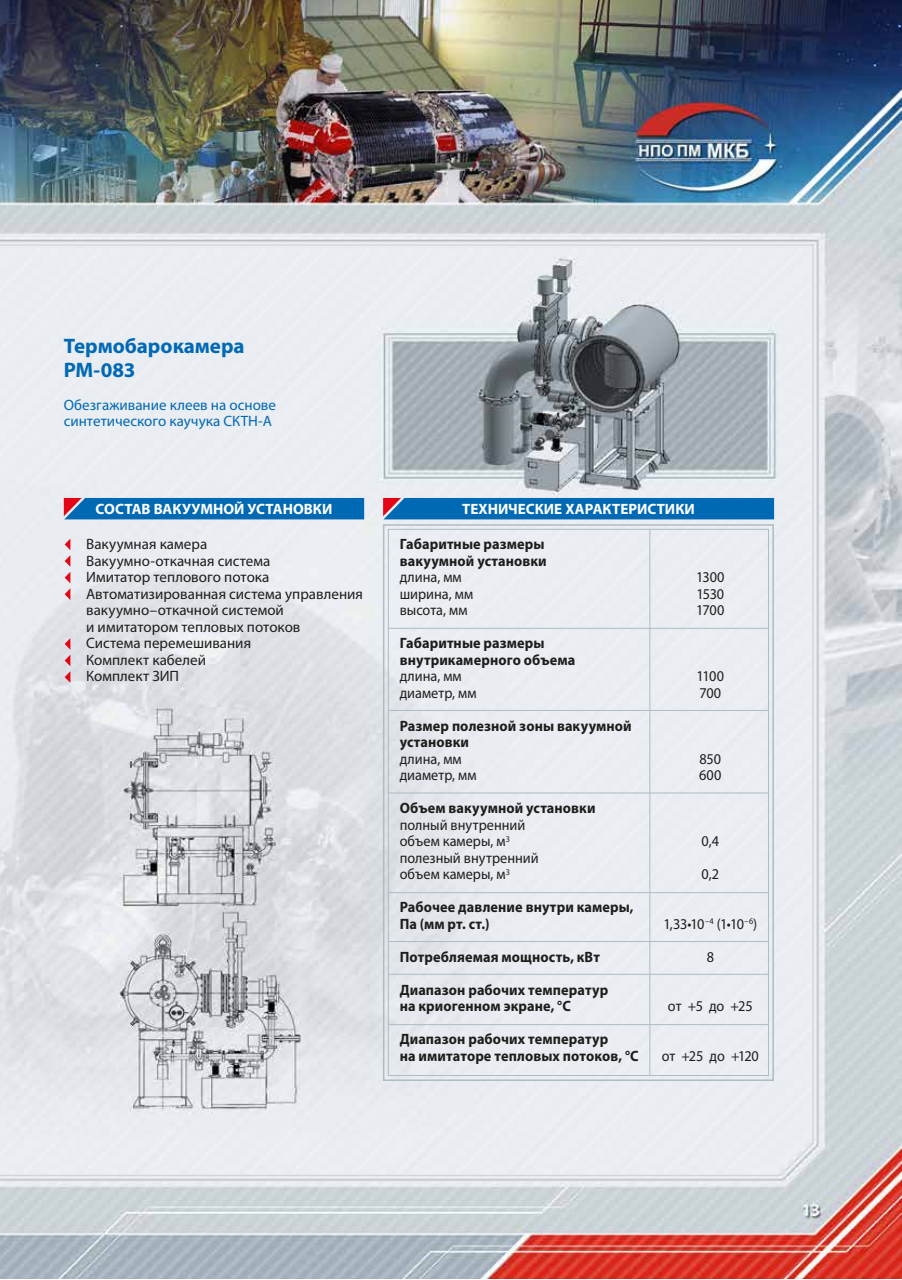
<style>
.page{position:relative;width:902px;height:1280px;background:#fff}
.page>*{position:absolute;margin:0;border:0;box-sizing:border-box;transform-origin:0 0}
.t1{font:700 21px/24px "Myriad Pro";color:#0069b4}
.t2{font:700 15px/16.5px "Myriad Pro";letter-spacing:.01em;color:#1d1d1c;scale:.95 1}
.t3{font:15px/16.5px "Myriad Pro";color:#1d1d1c}
.t4{font:15px/16.5px "Myriad Pro";color:#1d1d1c;scale:.95 1}
.t5{font:15px/16.5px "Myriad Pro";color:#0069b4}
.t6{font:700 15px "Myriad Pro";color:#fff}
</style>
<div class="page">
<img style="left:0;top:0;width:901px;height:1278px">
<div style="left:64px;top:498px;width:300px;height:21px;background:#0069b4"></div>
<div style="left:383px;top:498px;width:391px;height:21px;background:#0069b4"></div>
<svg style="left:65px;top:638px;width:5px;height:45px"></svg>
<svg style="left:65px;top:539px;width:5px;height:61px"></svg>
<hr style="left:649px;top:530px;width:1px;height:546px;background:#aebcc5">
<hr style="left:388px;top:628px;width:380px;height:1px;background:#aebcc5">
<hr style="left:388px;top:710px;width:380px;height:1px;background:#aebcc5">
<hr style="left:388px;top:892px;width:380px;height:1px;background:#aebcc5">
<hr style="left:388px;top:793px;width:380px;height:1px;background:#aebcc5">
<hr style="left:388px;top:941px;width:380px;height:1px;background:#aebcc5">
<hr style="left:388px;top:974px;width:380px;height:1px;background:#aebcc5">
<hr style="left:388px;top:1024px;width:380px;height:1px;background:#aebcc5">
<div style="left:383px;top:524px;width:390px;height:557px;border:2px solid #aebcc5"></div>
<h1 class="t1" style="left:64px;top:333px;width:182px">Термобарокамера<br>РМ-083</h1>
<p class="t5" style="left:64px;top:396px;width:214px">Обезгаживание клеев на основе синтетического каучука СКТН-А</p>
<p class="t6" style="left:96px;top:499px;width:238px">СОСТАВ ВАКУУМНОЙ УСТАНОВКИ</p>
<p class="t6" style="left:462px;top:499px;width:234px">ТЕХНИЧЕСКИЕ ХАРАКТЕРИСТИКИ</p>
<p class="t3" style="left:86px;top:536px;width:278px">Вакуумная камера<br>Вакуумно-откачная система<br>Имитатор теплового потока<br>Автоматизированная система управления вакуумно–откачной системой<br>и имитатором тепловых потоков<br>Система перемешивания<br>Комплект кабелей<br>Комплект ЗИП</p>
<p class="t2" style="left:399px;top:536px;width:156px">Габаритные размеры вакуумной установки</p>
<p class="t4" style="left:399px;top:569px;width:67px">длина, мм</p>
<p class="t4" style="left:696px;top:569px;width:31px">1300</p>
<p class="t4" style="left:399px;top:585px;width:79px">ширина, мм</p>
<p class="t4" style="left:696px;top:585px;width:31px">1530</p>
<p class="t4" style="left:399px;top:602px;width:73px">высота, мм</p>
<p class="t4" style="left:696px;top:602px;width:31px">1700</p>
<p class="t2" style="left:399px;top:635px;width:186px">Габаритные размеры внутрикамерного объема</p>
<p class="t4" style="left:399px;top:668px;width:67px">длина, мм</p>
<p class="t4" style="left:696px;top:668px;width:30px">1100</p>
<p class="t4" style="left:399px;top:684px;width:82px">диаметр, мм</p>
<p class="t4" style="left:699px;top:684px;width:24px">700</p>
<p class="t2" style="left:399px;top:717px;width:246px">Размер полезной зоны вакуумной установки</p>
<p class="t4" style="left:399px;top:750px;width:67px">длина, мм</p>
<p class="t4" style="left:699px;top:750px;width:24px">850</p>
<p class="t4" style="left:399px;top:767px;width:82px">диаметр, мм</p>
<p class="t4" style="left:699px;top:767px;width:25px">600</p>
<p class="t2" style="left:399px;top:800px;width:207px">Объем вакуумной установки</p>
<p class="t4" style="left:399px;top:816px;width:134px">полный внутренний объем камеры, м<sup>3</sup></p>
<p class="t4" style="left:701px;top:833px;width:20px">0,4</p>
<p class="t4" style="left:399px;top:849px;width:148px">полезный внутренний объем камеры, м<sup>3</sup></p>
<p class="t2" style="left:399px;top:899px;width:248px">Рабочее давление внутри камеры,<br>Па (мм рт. ст.)</p>
<p class="t4" style="left:701px;top:866px;width:20px">0,2</p>
<p class="t4" style="left:663px;top:915px;width:100px">1,33•10<sup>–4</sup> (1•10<sup>–6</sup>)</p>
<p class="t2" style="left:399px;top:948px;width:212px">Потребляемая мощность, кВт</p>
<p class="t4" style="left:706px;top:948px;width:9px">8</p>
<p class="t2" style="left:399px;top:981px;width:221px">Диапазон рабочих температур на криогенном экране, °С</p>
<p class="t4" style="left:668px;top:998px;width:91px">от +5 до +25</p>
<p class="t2" style="left:399px;top:1031px;width:253px">Диапазон рабочих температур<br>на имитаторе тепловых потоков, °С</p>
<p class="t4" style="left:661px;top:1047px;width:104px">от +25 до +120</p>
</div>
